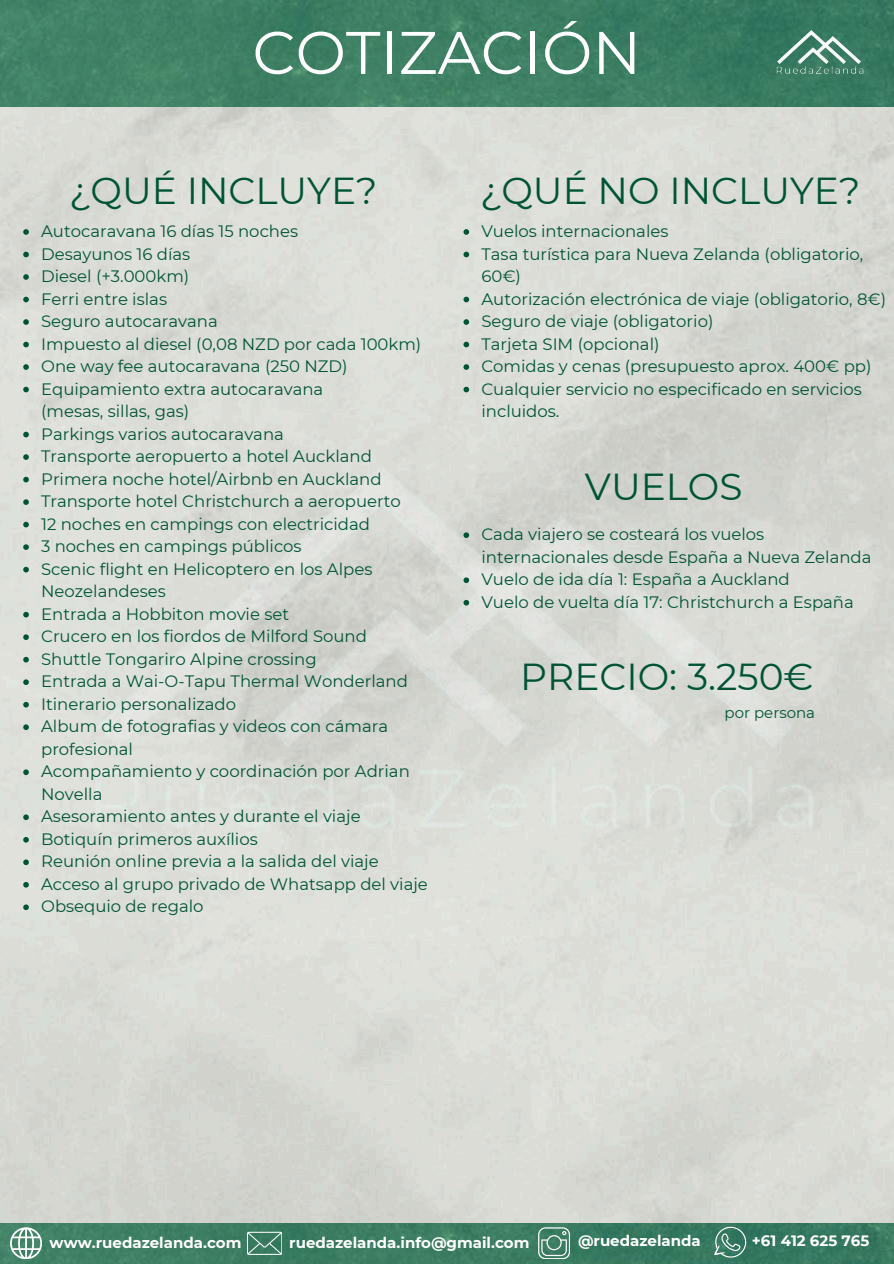
<style>
.page{position:relative;width:894px;height:1264px;background:#fff}
.page>*{position:absolute;margin:0;border:0;box-sizing:border-box;transform-origin:0 0}
.t1{font:60px "Montserrat";color:#fff}
.t2{font:37.5px "Montserrat";color:#005436}
.t3{font:16.5px/22.5px "Montserrat";color:#005436}
.t4{font:700 15px "Montserrat";color:#fff}
.t5{font:15px "Montserrat";color:#005436}
</style>
<div class="page">
<img style="left:0;top:0;width:893px;height:107px">
<img style="left:7px;top:209px;width:886px;height:893px">
<svg style="left:23px;top:229px;width:6px;height:6px"></svg>
<svg style="left:23px;top:252px;width:6px;height:5px"></svg>
<svg style="left:23px;top:274px;width:6px;height:6px"></svg>
<svg style="left:23px;top:297px;width:6px;height:5px"></svg>
<svg style="left:23px;top:319px;width:6px;height:6px"></svg>
<svg style="left:23px;top:342px;width:6px;height:5px"></svg>
<svg style="left:23px;top:364px;width:6px;height:6px"></svg>
<svg style="left:23px;top:387px;width:6px;height:5px"></svg>
<svg style="left:23px;top:432px;width:6px;height:5px"></svg>
<svg style="left:23px;top:454px;width:6px;height:6px"></svg>
<svg style="left:23px;top:477px;width:6px;height:5px"></svg>
<svg style="left:23px;top:499px;width:6px;height:6px"></svg>
<svg style="left:23px;top:522px;width:6px;height:5px"></svg>
<svg style="left:23px;top:544px;width:6px;height:6px"></svg>
<svg style="left:23px;top:567px;width:6px;height:5px"></svg>
<svg style="left:23px;top:612px;width:6px;height:5px"></svg>
<svg style="left:23px;top:634px;width:6px;height:6px"></svg>
<svg style="left:23px;top:657px;width:6px;height:5px"></svg>
<svg style="left:23px;top:679px;width:6px;height:6px"></svg>
<svg style="left:23px;top:702px;width:6px;height:5px"></svg>
<svg style="left:23px;top:724px;width:6px;height:6px"></svg>
<svg style="left:23px;top:769px;width:6px;height:6px"></svg>
<svg style="left:23px;top:814px;width:6px;height:6px"></svg>
<svg style="left:23px;top:837px;width:6px;height:5px"></svg>
<svg style="left:23px;top:859px;width:6px;height:6px"></svg>
<svg style="left:23px;top:882px;width:6px;height:5px"></svg>
<svg style="left:23px;top:904px;width:6px;height:6px"></svg>
<svg style="left:463px;top:229px;width:6px;height:6px"></svg>
<svg style="left:463px;top:252px;width:6px;height:5px"></svg>
<svg style="left:463px;top:297px;width:6px;height:5px"></svg>
<svg style="left:463px;top:319px;width:6px;height:6px"></svg>
<svg style="left:463px;top:342px;width:6px;height:5px"></svg>
<svg style="left:463px;top:364px;width:6px;height:6px"></svg>
<svg style="left:463px;top:387px;width:6px;height:5px"></svg>
<svg style="left:463px;top:532px;width:6px;height:6px"></svg>
<svg style="left:463px;top:577px;width:6px;height:6px"></svg>
<svg style="left:463px;top:600px;width:6px;height:5px"></svg>
<img style="left:766px;top:0;width:107px;height:107px">
<img style="left:0;top:1223px;width:893px;height:40px">
<svg style="left:10px;top:1227px;width:32px;height:31px"></svg>
<svg style="left:538px;top:1227px;width:31px;height:31px"></svg>
<svg style="left:247px;top:1231px;width:35px;height:23px"></svg>
<svg style="left:714px;top:1226px;width:32px;height:31px"></svg>
<h1 class="t1" style="left:252px;top:16px;width:390px">COTIZACIÓN</h1>
<h2 class="t2" style="left:69px;top:167px;width:310px">¿QUÉ INCLUYE?</h2>
<h2 class="t2" style="left:480px;top:167px;width:381px">¿QUÉ NO INCLUYE?</h2>
<p class="t3" style="left:481px;top:220px;width:406px">Vuelos internacionales<br>Tasa turística para Nueva Zelanda (obligatorio,<br>60€)<br>Autorización electrónica de viaje (obligatorio, 8€)<br>Seguro de viaje (obligatorio)<br>Tarjeta SIM (opcional)<br>Comidas y cenas (presupuesto aprox. 400€ pp)<br>Cualquier servicio no especificado en servicios incluidos.</p>
<p class="t3" style="left:41px;top:220px;width:388px">Autocaravana 16 días 15 noches<br>Desayunos 16 días<br>Diesel (+3.000km)<br>Ferri entre islas<br>Seguro autocaravana<br>Impuesto al diesel (0,08 NZD por cada 100km)<br>One way fee autocaravana (250 NZD)<br>Equipamiento extra autocaravana<br>(mesas, sillas, gas)<br>Parkings varios autocaravana<br>Transporte aeropuerto a hotel Auckland<br>Primera noche hotel/Airbnb en Auckland<br>Transporte hotel Christchurch a aeropuerto<br>12 noches en campings con electricidad<br>3 noches en campings públicos<br>Scenic flight en Helicoptero en los Alpes<br>Neozelandeses<br>Entrada a Hobbiton movie set<br>Crucero en los fiordos de Milford Sound<br>Shuttle Tongariro Alpine crossing<br>Entrada a Wai-O-Tapu Thermal Wonderland<br>Itinerario personalizado<br>Album de fotografias y videos con cámara profesional<br>Acompañamiento y coordinación por Adrian<br>Novella<br>Asesoramiento antes y durante el viaje<br>Botiquín primeros auxílios<br>Reunión online previa a la salida del viaje<br>Acceso al grupo privado de Whatsapp del viaje<br>Obsequio de regalo</p>
<h2 class="t2" style="left:584px;top:463px;width:159px">VUELOS</h2>
<p class="t3" style="left:481px;top:523px;width:391px">Cada viajero se costeará los vuelos internacionales desde España a Nueva Zelanda Vuelo de ida día 1: España a Auckland<br>Vuelo de vuelta día 17: Christchurch a España</p>
<h2 class="t2" style="left:520px;top:654px;width:295px">PRECIO: 3.250€</h2>
<p class="t5" style="left:724px;top:703px;width:92px">por persona</p>
<p class="t4" style="left:50px;top:1233px;width:193px">www.ruedazelanda.com</p>
<p class="t4" style="left:289px;top:1233px;width:241px">ruedazelanda.info@gmail.com</p>
<p class="t4" style="left:578px;top:1231px;width:124px">@ruedazelanda</p>
<p class="t4" style="left:751px;top:1231px;width:119px">+61 412 625 765</p>
</div>
